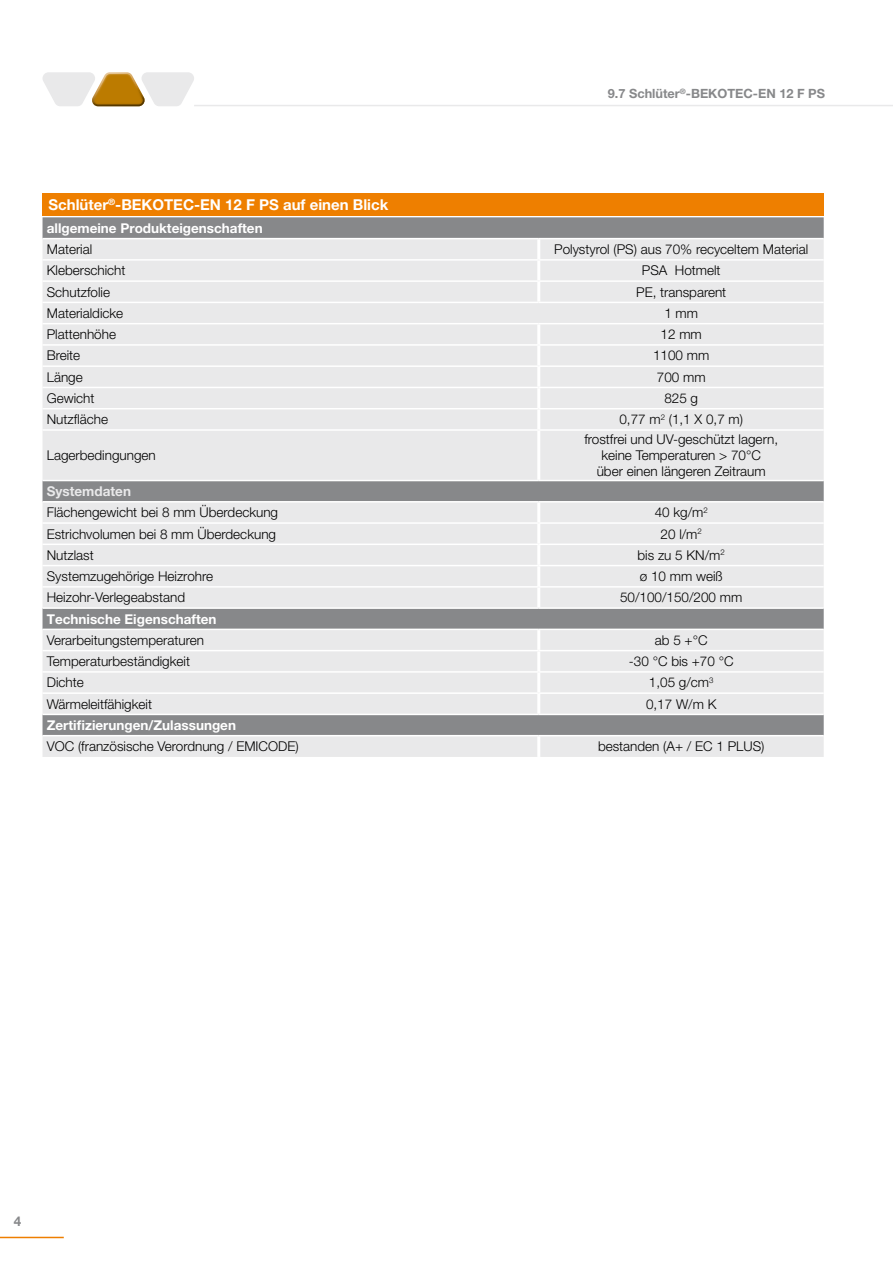
<style>
.page{position:relative;width:893px;height:1263px;background:#fff}
.page>*{position:absolute;margin:0;border:0;box-sizing:border-box;transform-origin:0 0}
.Zeichnungs-Texte{font:700 15px "Helvetica Neue LT Pro";color:#fff}
.Zeichnungs-Texte-2{font:300 13.5px/16.2px "Helvetica Neue LT Pro";color:#000;text-align:center}
.Zeichnungs-Texte-3{font:700 13.5px "Helvetica Neue LT Pro";color:#fff}
.Zeichnungs-Texte-4{font:700 13.5px "Helvetica Neue LT Pro";color:#e9e9ea}
.t1{font:700 13.5px "Helvetica Neue LT Pro";color:#87888a}
.t2{font:700 12.75px "Helvetica Neue LT Pro";color:#87888a}
</style>
<div class="page">
<hr style="left:194px;top:105px;width:699px;height:1px;background:#e9e9ea">
<svg style="left:43px;top:72px;width:151px;height:34px"></svg>
<hr style="left:0;top:1237px;width:64px;height:1px;background:#ee7f00">
<svg style="left:43px;top:217px;width:781px;height:21px;background:#898a8c"></svg>
<svg style="left:43px;top:239px;width:781px;height:518px;background:#ddddde"></svg>
<hr style="left:537px;top:239px;width:3px;height:20px;background:#fff">
<hr style="left:537px;top:261px;width:3px;height:19px;background:#fff">
<hr style="left:537px;top:282px;width:3px;height:20px;background:#fff">
<hr style="left:537px;top:324px;width:3px;height:20px;background:#fff">
<hr style="left:537px;top:346px;width:3px;height:19px;background:#fff">
<hr style="left:537px;top:367px;width:3px;height:20px;background:#fff">
<hr style="left:537px;top:388px;width:3px;height:20px;background:#fff">
<hr style="left:537px;top:409px;width:3px;height:20px;background:#fff">
<hr style="left:537px;top:431px;width:3px;height:49px;background:#fff">
<hr style="left:537px;top:502px;width:3px;height:20px;background:#fff">
<hr style="left:537px;top:524px;width:3px;height:20px;background:#fff">
<hr style="left:537px;top:545px;width:3px;height:20px;background:#fff">
<hr style="left:537px;top:566px;width:3px;height:20px;background:#fff">
<hr style="left:537px;top:588px;width:3px;height:19px;background:#fff">
<hr style="left:537px;top:630px;width:3px;height:20px;background:#fff">
<hr style="left:537px;top:651px;width:3px;height:20px;background:#fff">
<hr style="left:537px;top:673px;width:3px;height:19px;background:#fff">
<hr style="left:537px;top:694px;width:3px;height:20px;background:#fff">
<hr style="left:537px;top:736px;width:3px;height:21px;background:#fff">
<hr style="left:43px;top:259px;width:496px;height:2px;background:#fff">
<hr style="left:539px;top:259px;width:285px;height:2px;background:#fff">
<hr style="left:43px;top:280px;width:496px;height:2px;background:#fff">
<hr style="left:539px;top:280px;width:285px;height:2px;background:#fff">
<hr style="left:43px;top:302px;width:496px;height:1px;background:#fff">
<hr style="left:539px;top:302px;width:285px;height:1px;background:#fff">
<hr style="left:43px;top:323px;width:496px;height:1px;background:#fff">
<hr style="left:539px;top:323px;width:285px;height:1px;background:#fff">
<hr style="left:43px;top:344px;width:496px;height:2px;background:#fff">
<hr style="left:539px;top:344px;width:285px;height:2px;background:#fff">
<hr style="left:43px;top:365px;width:496px;height:2px;background:#fff">
<hr style="left:539px;top:365px;width:285px;height:2px;background:#fff">
<hr style="left:43px;top:387px;width:496px;height:1px;background:#fff">
<hr style="left:539px;top:387px;width:285px;height:1px;background:#fff">
<hr style="left:43px;top:408px;width:496px;height:1px;background:#fff">
<hr style="left:539px;top:408px;width:285px;height:1px;background:#fff">
<hr style="left:43px;top:429px;width:496px;height:2px;background:#fff">
<hr style="left:539px;top:429px;width:285px;height:2px;background:#fff">
<hr style="left:43px;top:480px;width:496px;height:1px;background:#fff">
<hr style="left:539px;top:480px;width:285px;height:1px;background:#fff">
<hr style="left:43px;top:501px;width:496px;height:1px;background:#fff">
<hr style="left:539px;top:501px;width:285px;height:1px;background:#fff">
<hr style="left:43px;top:522px;width:496px;height:2px;background:#fff">
<hr style="left:539px;top:522px;width:285px;height:2px;background:#fff">
<hr style="left:43px;top:544px;width:496px;height:1px;background:#fff">
<hr style="left:539px;top:544px;width:285px;height:1px;background:#fff">
<hr style="left:43px;top:565px;width:496px;height:1px;background:#fff">
<hr style="left:539px;top:565px;width:285px;height:1px;background:#fff">
<hr style="left:43px;top:586px;width:496px;height:2px;background:#fff">
<hr style="left:539px;top:586px;width:285px;height:2px;background:#fff">
<hr style="left:43px;top:607px;width:496px;height:2px;background:#fff">
<hr style="left:539px;top:607px;width:285px;height:2px;background:#fff">
<hr style="left:43px;top:629px;width:496px;height:1px;background:#fff">
<hr style="left:539px;top:629px;width:285px;height:1px;background:#fff">
<hr style="left:43px;top:650px;width:496px;height:1px;background:#fff">
<hr style="left:539px;top:650px;width:285px;height:1px;background:#fff">
<hr style="left:43px;top:671px;width:496px;height:2px;background:#fff">
<hr style="left:539px;top:671px;width:285px;height:2px;background:#fff">
<hr style="left:43px;top:692px;width:496px;height:2px;background:#fff">
<hr style="left:539px;top:692px;width:285px;height:2px;background:#fff">
<hr style="left:43px;top:714px;width:496px;height:1px;background:#fff">
<hr style="left:539px;top:714px;width:285px;height:1px;background:#fff">
<hr style="left:43px;top:735px;width:496px;height:1px;background:#fff">
<hr style="left:539px;top:735px;width:285px;height:1px;background:#fff">
<div style="left:43px;top:193px;width:781px;height:23px;background:#ee7f00"></div>
<p class="Zeichnungs-Texte" style="left:49px;top:195px;width:341px">Schlüter<sup>®</sup>-BEKOTEC-EN 12 F PS auf einen Blick</p>
<p class="t2" style="left:608px;top:86px;width:219px">9.7 Schlüter<sup>®</sup>-BEKOTEC-EN 12 F PS</p>
<p class="Zeichnungs-Texte-3" style="left:47px;top:220px;width:217px">allgemeine Produkteigenschaften</p>
<p class="Zeichnungs-Texte-2" style="left:47px;top:241px;width:47px">Material</p>
<p class="Zeichnungs-Texte-2" style="left:554px;top:241px;width:256px">Polystyrol (PS) aus 70% recyceltem Material</p>
<p class="Zeichnungs-Texte-2" style="left:47px;top:262px;width:80px">Kleberschicht</p>
<p class="Zeichnungs-Texte-2" style="left:642px;top:262px;width:80px">PSA Hotmelt</p>
<p class="Zeichnungs-Texte-2" style="left:47px;top:283px;width:65px">Schutzfolie</p>
<p class="Zeichnungs-Texte-2" style="left:636px;top:283px;width:92px">PE, transparent</p>
<p class="Zeichnungs-Texte-2" style="left:47px;top:305px;width:78px">Materialdicke</p>
<p class="Zeichnungs-Texte-2" style="left:664px;top:305px;width:35px">1 mm</p>
<p class="Zeichnungs-Texte-2" style="left:47px;top:326px;width:71px">Plattenhöhe</p>
<p class="Zeichnungs-Texte-2" style="left:661px;top:326px;width:43px">12 mm</p>
<p class="Zeichnungs-Texte-2" style="left:47px;top:347px;width:35px">Breite</p>
<p class="Zeichnungs-Texte-2" style="left:653px;top:347px;width:58px">1100 mm</p>
<p class="Zeichnungs-Texte-2" style="left:47px;top:368px;width:38px">Länge</p>
<p class="Zeichnungs-Texte-2" style="left:657px;top:368px;width:50px">700 mm</p>
<p class="Zeichnungs-Texte-2" style="left:47px;top:390px;width:49px">Gewicht</p>
<p class="Zeichnungs-Texte-2" style="left:664px;top:390px;width:35px">825 g</p>
<p class="Zeichnungs-Texte-2" style="left:47px;top:411px;width:63px">Nutzfläche</p>
<p class="Zeichnungs-Texte-2" style="left:619px;top:411px;width:125px">0,77 m<sup>2</sup> (1,1 X 0,7 m)</p>
<p class="Zeichnungs-Texte-2" style="left:47px;top:447px;width:111px">Lagerbedingungen</p>
<p class="Zeichnungs-Texte-2" style="left:584px;top:431px;width:195px">frostfrei und UV-geschützt lagern, keine Temperaturen &gt; 70°C<br>über einen längeren Zeitraum</p>
<p class="Zeichnungs-Texte-4" style="left:47px;top:483px;width:86px">Systemdaten</p>
<p class="Zeichnungs-Texte-2" style="left:47px;top:504px;width:233px">Flächengewicht bei 8 mm Überdeckung</p>
<p class="Zeichnungs-Texte-2" style="left:655px;top:504px;width:55px">40 kg/m<sup>2</sup></p>
<p class="Zeichnungs-Texte-2" style="left:47px;top:525px;width:231px">Estrichvolumen bei 8 mm Überdeckung</p>
<p class="Zeichnungs-Texte-2" style="left:661px;top:525px;width:43px">20 l/m<sup>2</sup></p>
<p class="Zeichnungs-Texte-2" style="left:47px;top:547px;width:48px">Nutzlast</p>
<p class="Zeichnungs-Texte-2" style="left:638px;top:547px;width:89px">bis zu 5 KN/m<sup>2</sup></p>
<p class="Zeichnungs-Texte-2" style="left:47px;top:568px;width:168px">Systemzugehörige Heizrohre</p>
<p class="Zeichnungs-Texte-2" style="left:640px;top:568px;width:85px">ø 10 mm weiß</p>
<p class="Zeichnungs-Texte-2" style="left:47px;top:589px;width:140px">Heizohr-Verlegeabstand</p>
<p class="Zeichnungs-Texte-2" style="left:620px;top:589px;width:124px">50/100/150/200 mm</p>
<p class="Zeichnungs-Texte-3" style="left:47px;top:610px;width:171px">Technische Eigenschaften</p>
<p class="Zeichnungs-Texte-2" style="left:47px;top:632px;width:159px">Verarbeitungstemperaturen</p>
<p class="Zeichnungs-Texte-2" style="left:655px;top:632px;width:54px">ab 5 +°C</p>
<p class="Zeichnungs-Texte-2" style="left:47px;top:653px;width:145px">Temperaturbeständigkeit</p>
<p class="Zeichnungs-Texte-2" style="left:629px;top:653px;width:106px">-30 °C bis +70 °C</p>
<p class="Zeichnungs-Texte-2" style="left:47px;top:674px;width:39px">Dichte</p>
<p class="Zeichnungs-Texte-2" style="left:649px;top:674px;width:66px">1,05 g/cm<sup>3</sup></p>
<p class="Zeichnungs-Texte-2" style="left:47px;top:695px;width:107px">Wärmeleitfähigkeit</p>
<p class="Zeichnungs-Texte-2" style="left:646px;top:695px;width:72px">0,17 W/m K</p>
<p class="Zeichnungs-Texte-3" style="left:47px;top:717px;width:191px">Zertifizierungen/Zulassungen</p>
<p class="Zeichnungs-Texte-2" style="left:47px;top:738px;width:253px">VOC (französische Verordnung / EMICODE)</p>
<p class="Zeichnungs-Texte-2" style="left:598px;top:738px;width:168px">bestanden (A+ / EC 1 PLUS)</p>
<p class="t1" style="left:14px;top:1213px;width:9px">4</p>
</div>
